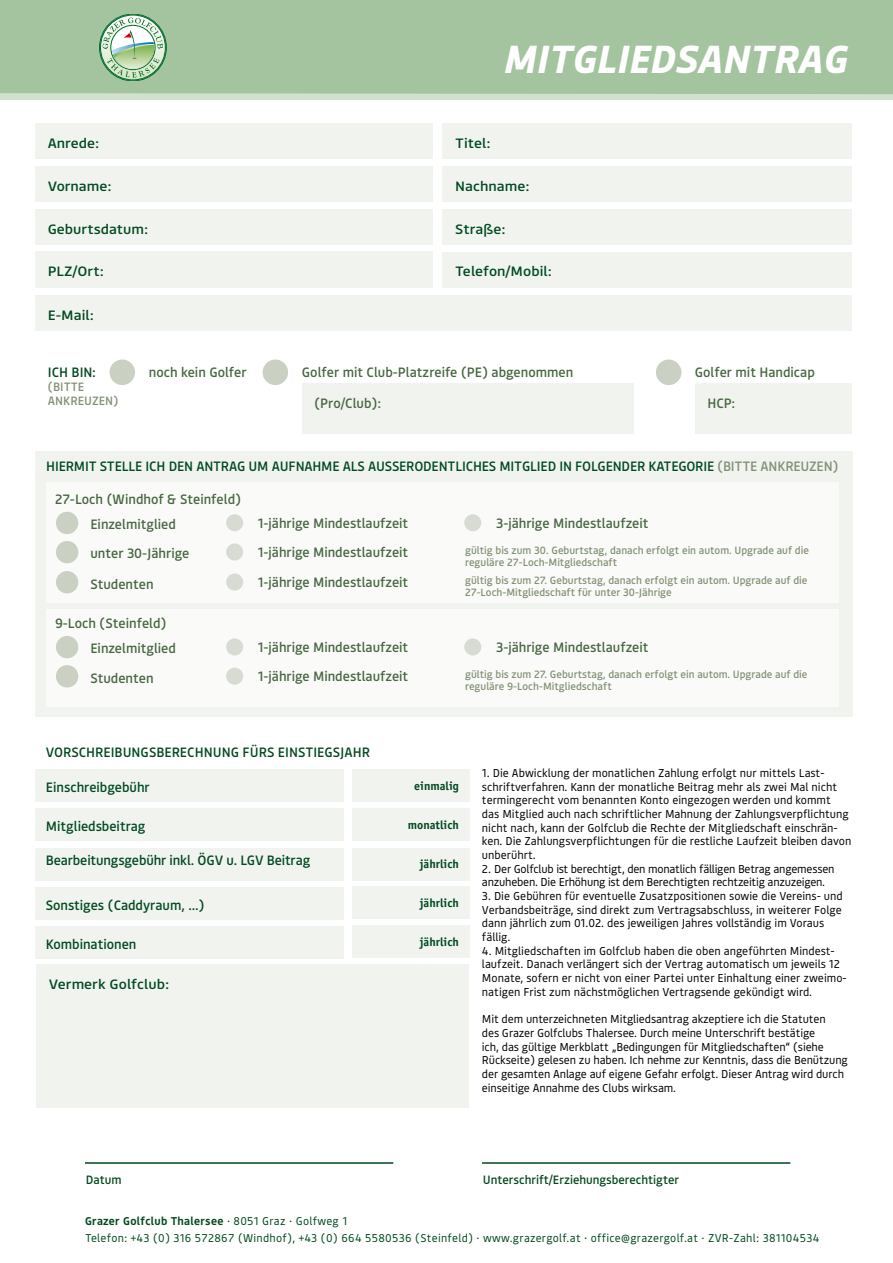
<style>
.page{position:relative;width:893px;height:1263px;background:#fff}
.page>*{position:absolute;margin:0;border:0;box-sizing:border-box;transform-origin:0 0}
.t1{font:italic 700 39px "Bould";letter-spacing:.02em;color:#fff}
.t2{font:500 13.5px "Bould";color:#476740}
.t3{font:500 13.5px "Bould";color:#00491f}
.t4{font:500 13.5px "Bould";color:#00491f;scale:1.11 1}
.t5{font:700 12px "Officina Sans Std";color:#00491f}
.t6{font:500 12px "Bould";color:#00491f}
.t7{font:500 12px/14.4px "Bould";color:#819173}
.t8{font:11.4px/13.6px "Bould";color:#000}
.t9{font:11.4px/13.6px "Bould";letter-spacing:-.02em;color:#000}
.t10{font:11.25px/16.5px "Bould";letter-spacing:.025em;color:#00491f}
.t11{font:500 10.5px/12px "Bould";color:#819173}
.s1{color:#819173}
.s2{font-weight:600}
.s3{font-size:12px}
</style>
<div class="page">
<div style="left:0;top:0;width:893px;height:100px;background:#a3c49e"></div>
<svg style="left:0;top:93px;width:893px;height:7px;background:#cbdec9"></svg>
<div style="left:35px;top:451px;width:818px;height:265px;background:#f1f3ef"></div>
<svg style="left:103px;top:18px;width:60px;height:60px;background:#b4d1b3"></svg>
<div style="left:99px;top:14px;width:67px;height:67px;border:1px solid #006c2f;border-radius:50%"></div>
<div style="left:35px;top:123px;width:398px;height:36px;background:#f1f3ef"></div>
<div style="left:443px;top:123px;width:409px;height:36px;background:#f1f3ef"></div>
<div style="left:35px;top:166px;width:398px;height:36px;background:#f1f3ef"></div>
<div style="left:443px;top:166px;width:409px;height:36px;background:#f1f3ef"></div>
<div style="left:35px;top:209px;width:398px;height:36px;background:#f1f3ef"></div>
<div style="left:109px;top:360px;width:26px;height:25px;background:#cad0c2;border-radius:50%"></div>
<div style="left:263px;top:360px;width:25px;height:25px;background:#cad0c2;border-radius:50%"></div>
<div style="left:656px;top:360px;width:25px;height:25px;background:#cad0c2;border-radius:50%"></div>
<div style="left:302px;top:383px;width:332px;height:51px;background:#f1f3ef"></div>
<div style="left:695px;top:383px;width:157px;height:51px;background:#f1f3ef"></div>
<div style="left:443px;top:209px;width:409px;height:36px;background:#f1f3ef"></div>
<div style="left:35px;top:295px;width:817px;height:36px;background:#f1f3ef"></div>
<div style="left:35px;top:252px;width:398px;height:36px;background:#f1f3ef"></div>
<div style="left:443px;top:252px;width:409px;height:36px;background:#f1f3ef"></div>
<div style="left:47px;top:482px;width:792px;height:120px;background:#fafaf9"></div>
<div style="left:35px;top:769px;width:309px;height:33px;background:#f1f3ef"></div>
<div style="left:352px;top:769px;width:117px;height:33px;background:#f1f3ef"></div>
<div style="left:35px;top:809px;width:309px;height:32px;background:#f1f3ef"></div>
<div style="left:35px;top:887px;width:309px;height:33px;background:#f1f3ef"></div>
<div style="left:352px;top:808px;width:117px;height:33px;background:#f1f3ef"></div>
<div style="left:352px;top:886px;width:117px;height:33px;background:#f1f3ef"></div>
<div style="left:35px;top:848px;width:309px;height:33px;background:#f1f3ef"></div>
<div style="left:352px;top:848px;width:117px;height:32px;background:#f1f3ef"></div>
<hr style="left:85px;top:1162px;width:308px;height:2px;background:#00491f">
<hr style="left:482px;top:1162px;width:308px;height:2px;background:#00491f">
<div style="left:35px;top:926px;width:309px;height:33px;background:#f1f3ef"></div>
<div style="left:352px;top:925px;width:117px;height:33px;background:#f1f3ef"></div>
<div style="left:36px;top:964px;width:433px;height:144px;background:#f1f3ef"></div>
<div style="left:226px;top:514px;width:17px;height:17px;background:#d7dbd1;border-radius:50%"></div>
<div style="left:56px;top:512px;width:22px;height:22px;background:#cad0c2;border-radius:50%"></div>
<div style="left:464px;top:514px;width:17px;height:17px;background:#d7dbd1;border-radius:50%"></div>
<div style="left:226px;top:543px;width:17px;height:17px;background:#d7dbd1;border-radius:50%"></div>
<div style="left:56px;top:541px;width:22px;height:22px;background:#cad0c2;border-radius:50%"></div>
<div style="left:226px;top:573px;width:17px;height:18px;background:#d7dbd1;border-radius:50%"></div>
<div style="left:56px;top:571px;width:22px;height:22px;background:#cad0c2;border-radius:50%"></div>
<div style="left:47px;top:609px;width:792px;height:98px;background:#fafaf9"></div>
<div style="left:226px;top:638px;width:17px;height:17px;background:#d7dbd1;border-radius:50%"></div>
<div style="left:56px;top:636px;width:22px;height:22px;background:#cad0c2;border-radius:50%"></div>
<div style="left:464px;top:638px;width:17px;height:17px;background:#d7dbd1;border-radius:50%"></div>
<div style="left:226px;top:668px;width:17px;height:17px;background:#d7dbd1;border-radius:50%"></div>
<div style="left:56px;top:665px;width:22px;height:22px;background:#cad0c2;border-radius:50%"></div>
<h1 class="t1" style="left:502px;top:32px;width:345px">MITGLIEDSANTRAG</h1>
<p class="t4" style="left:48px;top:134px;width:48px">Anrede:</p>
<p class="t4" style="left:455px;top:134px;width:33px">Titel:</p>
<p class="t4" style="left:48px;top:176px;width:59px">Vorname:</p>
<p class="t4" style="left:455px;top:176px;width:68px">Nachname:</p>
<p class="t4" style="left:48px;top:219px;width:92px">Geburtsdatum:</p>
<p class="t4" style="left:455px;top:219px;width:47px">Straße:</p>
<p class="t4" style="left:48px;top:262px;width:52px">PLZ/Ort:</p>
<p class="t4" style="left:455px;top:262px;width:88px">Telefon/Mobil:</p>
<p class="t4" style="left:48px;top:306px;width:43px">E-Mail:</p>
<p class="t3" style="left:48px;top:362px;width:49px">ICH BIN:</p>
<p class="t7" style="left:48px;top:379px;width:72px">(BITTE<br>ANKREUZEN)</p>
<p class="t2" style="left:149px;top:362px;width:99px">noch kein Golfer</p>
<p class="t2" style="left:302px;top:362px;width:273px">Golfer mit Club-Platzreife (PE) abgenommen</p>
<p class="t2" style="left:695px;top:362px;width:122px">Golfer mit Handicap</p>
<p class="t2" style="left:314px;top:393px;width:68px">(Pro/Club):</p>
<p class="t2" style="left:707px;top:393px;width:29px">HCP:</p>
<p class="t3" style="left:46px;top:457px;width:794px">HIERMIT STELLE ICH DEN ANTRAG UM AUFNAHME ALS AUSSERODENTLICHES MITGLIED IN FOLGENDER KATEGORIE <span class="s1">(BITTE ANKREUZEN)</span></p>
<p class="t2" style="left:55px;top:489px;width:187px">27-Loch (Windhof &amp; Steinfeld)</p>
<p class="t2" style="left:90px;top:515px;width:87px">Einzelmitglied</p>
<p class="t2" style="left:258px;top:513px;width:152px">1-jährige Mindestlaufzeit</p>
<p class="t2" style="left:496px;top:513px;width:154px">3-jährige Mindestlaufzeit</p>
<p class="t2" style="left:90px;top:544px;width:101px">unter 30-Jährige</p>
<p class="t2" style="left:258px;top:543px;width:152px">1-jährige Mindestlaufzeit</p>
<p class="t11" style="left:465px;top:544px;width:345px">gültig bis zum 30. Geburtstag, danach erfolgt ein autom. Upgrade auf die reguläre 27-Loch-Mitgliedschaft</p>
<p class="t2" style="left:90px;top:574px;width:65px">Studenten</p>
<p class="t2" style="left:258px;top:573px;width:152px">1-jährige Mindestlaufzeit</p>
<p class="t11" style="left:465px;top:574px;width:344px">gültig bis zum 27. Geburtstag, danach erfolgt ein autom. Upgrade auf die<br>27-Loch-Mitgliedschaft für unter 30-Jährige</p>
<p class="t2" style="left:55px;top:614px;width:113px">9-Loch (Steinfeld)</p>
<p class="t2" style="left:90px;top:639px;width:87px">Einzelmitglied</p>
<p class="t2" style="left:258px;top:637px;width:152px">1-jährige Mindestlaufzeit</p>
<p class="t2" style="left:496px;top:637px;width:154px">3-jährige Mindestlaufzeit</p>
<p class="t2" style="left:90px;top:668px;width:65px">Studenten</p>
<p class="t2" style="left:258px;top:667px;width:152px">1-jährige Mindestlaufzeit</p>
<p class="t11" style="left:465px;top:668px;width:344px">gültig bis zum 27. Geburtstag, danach erfolgt ein autom. Upgrade auf die reguläre 9-Loch-Mitgliedschaft</p>
<p class="t3" style="left:46px;top:742px;width:326px">VORSCHREIBUNGSBERECHNUNG FÜRS EINSTIEGSJAHR</p>
<p class="t3" style="left:46px;top:778px;width:105px">Einschreibgebühr</p>
<p class="t5" style="left:414px;top:778px;width:46px">einmalig</p>
<p class="t3" style="left:46px;top:817px;width:101px">Mitgliedsbeitrag</p>
<p class="t5" style="left:408px;top:817px;width:53px">monatlich</p>
<p class="t3" style="left:46px;top:851px;width:266px">Bearbeitungsgebühr inkl. ÖGV u. LGV Beitrag</p>
<p class="t5" style="left:420px;top:857px;width:41px">jährlich</p>
<p class="t3" style="left:46px;top:895px;width:160px">Sonstiges (Caddyraum, …)</p>
<p class="t5" style="left:420px;top:895px;width:41px">jährlich</p>
<p class="t3" style="left:46px;top:934px;width:92px">Kombinationen</p>
<p class="t5" style="left:420px;top:934px;width:41px">jährlich</p>
<p class="t4" style="left:49px;top:974px;width:110px">Vermerk Golfclub:</p>
<p class="t8" style="left:482px;top:765px;width:371px">1. Die Abwicklung der monatlichen Zahlung erfolgt nur mittels Last&shy;schriftverfahren. Kann der monatliche Beitrag mehr als zwei Mal nicht termingerecht vom benannten Konto eingezogen werden und kommt<br>das Mitglied auch nach schriftlicher Mahnung der Zahlungsverpflichtung nicht nach, kann der Golfclub die Rechte der Mitgliedschaft einschrän&shy;ken. Die Zahlungsverpflichtungen für die restliche Laufzeit bleiben davon unberührt.</p>
<p class="t9" style="left:482px;top:861px;width:354px">2. Der Golfclub ist berechtigt, den monatlich fälligen Betrag angemessen anzuheben. Die Erhöhung ist dem Berechtigten rechtzeitig anzuzeigen.</p>
<p class="t8" style="left:482px;top:888px;width:362px">3. Die Gebühren für eventuelle Zusatzpositionen sowie die Vereins- und Verbandsbeiträge, sind direkt zum Vertragsabschluss, in weiterer Folge dann jährlich zum 01.02. des jeweiligen Jahres vollständig im Voraus fällig.</p>
<p class="t8" style="left:482px;top:943px;width:366px">4. Mitgliedschaften im Golfclub haben die oben angeführten Mindest&shy;laufzeit. Danach verlängert sich der Vertrag automatisch um jeweils 12<br>Monate, sofern er nicht von einer Partei unter Einhaltung einer zweimo&shy;natigen Frist zum nächstmöglichen Vertragsende gekündigt wird.</p>
<p class="t8" style="left:482px;top:1012px;width:367px">Mit dem unterzeichneten Mitgliedsantrag akzeptiere ich die Statuten<br>des Grazer Golfclubs Thalersee. Durch meine Unterschrift bestätige<br>ich, das gültige Merkblatt „Bedingungen für Mitgliedschaften“ (siehe Rückseite) gelesen zu haben. Ich nehme zur Kenntnis, dass die Benützung der gesamten Anlage auf eigene Gefahr erfolgt. Dieser Antrag wird durch einseitige Annahme des Clubs wirksam.</p>
<p class="t6" style="left:86px;top:1172px;width:37px">Datum</p>
<p class="t6" style="left:483px;top:1171px;width:198px">Unterschrift/Erziehungsberechtigter</p>
<p class="t10" style="left:85px;top:1212px;width:736px"><span class="s2">Grazer Golfclub Thalersee</span> <span class="s3">·</span> 8051 Graz <span class="s3">·</span> Golfweg 1<br>Telefon: +43 (0) 316 572867 (Windhof), +43 (0) 664 5580536 (Steinfeld) <span class="s3">·</span> www.grazergolf.at <span class="s3">·</span> office@grazergolf.at <span class="s3">·</span> ZVR-Zahl: 381104534</p>
</div>
